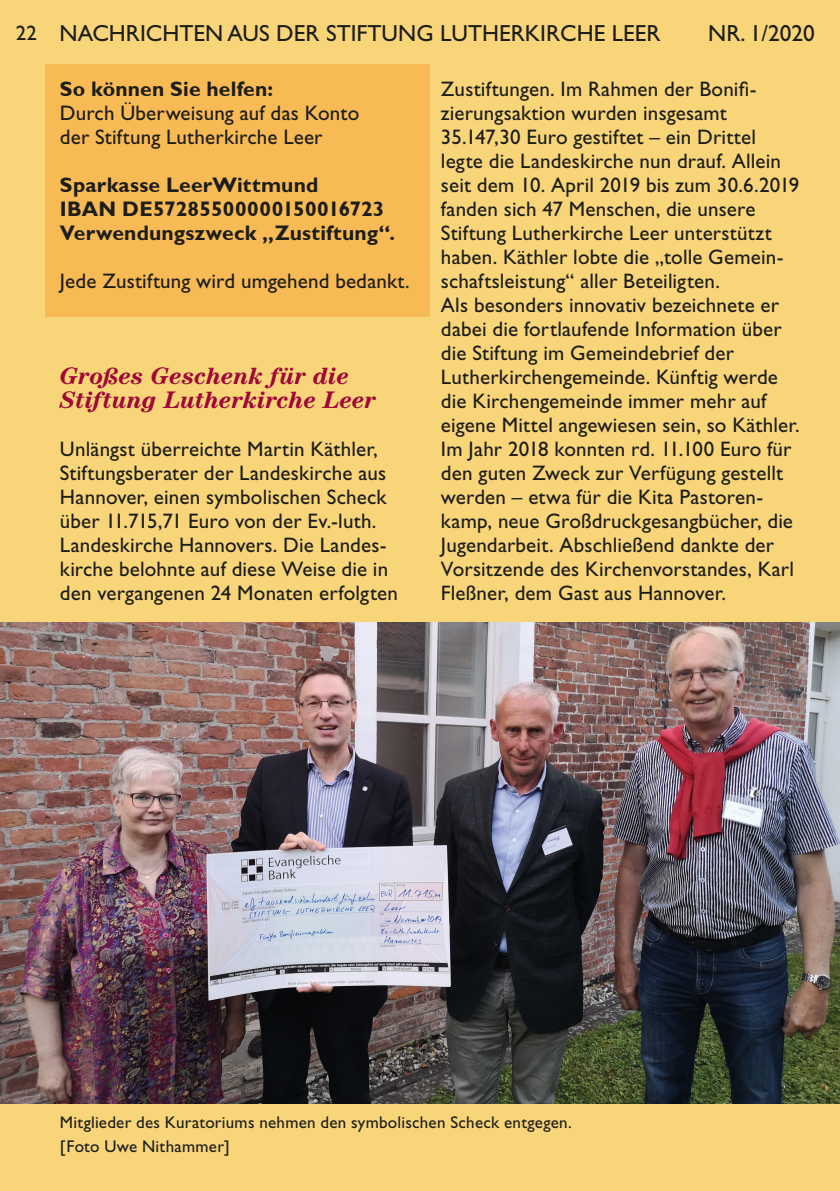
<style>
.page{position:relative;width:840px;height:1191px;background:#fff}
.page>*{position:absolute;margin:0;border:0;box-sizing:border-box;transform-origin:0 0}
.Gill_Sans_Regular{font:italic 700 24px/24px "Century";letter-spacing:-.005em;color:#9f0737}
.t1{font:23.2px "Gill Sans";color:#1d1d1b}
.Gill_Sans_Regular-2{font:21px/24px "Gill Sans";letter-spacing:.005em;color:#1d1d1b}
.Gill_Sans_Regular-3{font:700 21px/24px "Gill Sans";letter-spacing:.01em;color:#1d1d1b}
.Gill_Sans_Regular-4{font:17px "Gill Sans";letter-spacing:.015em;color:#1d1d1b}
.s1{font-size:21px}
</style>
<div class="page">
<div style="left:0;top:0;width:839px;height:1191px;background:#f8d579"></div>
<div style="left:46px;top:64px;width:383px;height:252px;background:#f7ba54"></div>
<img style="left:0;top:623px;width:839px;height:480px">
<p class="t1" style="left:16px;top:20px;width:646px"><span class="s1">22</span> NACHRICHTEN AUS DER STIFTUNG LUTHERKIRCHE LEER</p>
<p class="t1" style="left:708px;top:20px;width:108px">NR. 1/2020</p>
<p class="Gill_Sans_Regular-3" style="left:60px;top:77px;width:215px">So können Sie helfen:</p>
<p class="Gill_Sans_Regular-2" style="left:60px;top:101px;width:301px">Durch Überweisung auf das Konto</p>
<p class="Gill_Sans_Regular-2" style="left:60px;top:125px;width:264px">der Stiftung Lutherkirche Leer</p>
<p class="Gill_Sans_Regular-3" style="left:60px;top:173px;width:260px">Sparkasse LeerWittmund</p>
<p class="Gill_Sans_Regular-3" style="left:60px;top:197px;width:336px">IBAN DE57285500000150016723<br>Verwendungszweck „Zustiftung“.</p>
<p class="Gill_Sans_Regular-2" style="left:60px;top:269px;width:351px">Jede Zustiftung wird umgehend bedankt.</p>
<p class="Gill_Sans_Regular" style="left:60px;top:364px;width:318px">Großes Geschenk für die<br>Stiftung Lutherkirche Leer</p>
<p class="Gill_Sans_Regular-2" style="left:60px;top:437px;width:328px">Unlängst überreichte Martin Käthler, Stiftungsberater der Landeskirche aus Hannover, einen symbolischen Scheck über 11.715,71 Euro von der Ev.-luth.<br>Landeskirche Hannovers. Die Landes-</p>
<p class="Gill_Sans_Regular-2" style="left:60px;top:557px;width:339px">kirche belohnte auf diese Weise die in den vergangenen 24 Monaten erfolgten</p>
<p class="Gill_Sans_Regular-2" style="left:441px;top:77px;width:360px">Zustiftungen. Im Rahmen der Bonifi&shy;zierungsaktion wurden insgesamt 35.147,30 Euro gestiftet – ein Drittel legte die Landeskirche nun drauf. Allein seit dem 10. April 2019 bis zum 30.6.2019 fanden sich 47 Menschen, die unsere Stiftung Lutherkirche Leer unterstützt haben. Käthler lobte die „tolle Gemein&shy;schaftsleistung“ aller Beteiligten.</p>
<p class="Gill_Sans_Regular-2" style="left:441px;top:293px;width:360px">Als besonders innovativ bezeichnete er dabei die fortlaufende Information über die Stiftung im Gemeindebrief der Lutherkirchengemeinde. Künftig werde die Kirchengemeinde immer mehr auf eigene Mittel angewiesen sein, so Käthler.<br>Im Jahr 2018 konnten rd. 11.100 Euro für den guten Zweck zur Verfügung gestellt werden – etwa für die Kita Pastoren&shy;kamp, neue Großdruckgesangbücher, die Jugendarbeit. Abschließend dankte der Vorsitzende des Kirchenvorstandes, Karl Fleßner, dem Gast aus Hannover.</p>
<p class="Gill_Sans_Regular-4" style="left:60px;top:1113px;width:513px">Mitglieder des Kuratoriums nehmen den symbolischen Scheck entgegen.</p>
<p class="Gill_Sans_Regular-4" style="left:60px;top:1137px;width:171px">[Foto Uwe Nithammer]</p>
</div>
